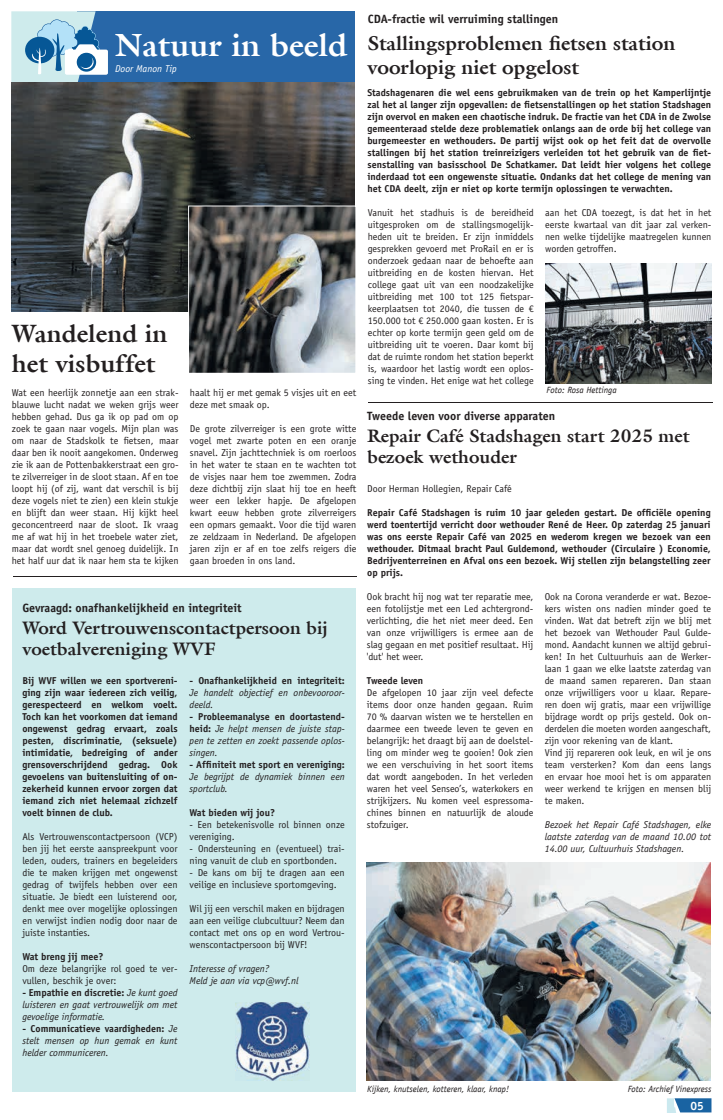
<style>
.page{position:relative;width:723px;height:1120px;background:#fff}
.page>*{position:absolute;margin:0;border:0;box-sizing:border-box;transform-origin:0 0}
.t1{font:700 32px "Galliard LT";color:#fff}
.t2{font:700 25px/30px "Galliard LT";color:#231f20}
.t3{font:700 20px/24px "Galliard LT";color:#231f20}
.t4{font:700 18px/21.6px "Galliard LT";color:#231f20}
.t5{font:700 12px "Officina Sans Std";color:#231f20}
.t6{font:700 12px "Officina Sans Std";color:#fff}
.t7{font:10px/12px "Officina Sans Std";color:#231f20;text-align:justify}
.t8{font:700 10px/12px "Officina Sans Std";color:#231f20;text-align:justify}
.t9{font:italic 10px/12px "Officina Sans Std";color:#231f20;text-align:justify}
.t10{font:italic 10px "Officina Sans Std";color:#fff}
.t11{font:italic 9px "Officina Sans LT";color:#231f20}
.s1{font-weight:700;font-style:normal}
</style>
<div class="page">
<div style="left:12px;top:589px;width:343px;height:503px;background:#ceebec"></div>
<svg style="left:667px;top:1098px;width:44px;height:14px"></svg>
<svg style="left:11px;top:11px;width:344px;height:72px;background:#4880b4"></svg>
<img style="left:11px;top:83px;width:344px;height:229px">
<svg style="left:188px;top:205px;width:168px;height:168px;background:#717372"></svg>
<hr style="left:13px;top:576px;width:343px;height:1px;background:#231f20">
<hr style="left:368px;top:402px;width:345px;height:1px;background:#231f20">
<img style="left:366px;top:862px;width:345px;height:218px">
<img style="left:236px;top:1002px;width:73px;height:78px">
<img style="left:545px;top:264px;width:167px;height:120px">
<h1 class="t1" style="left:115px;top:24px;width:234px">Natuur in beeld</h1>
<p class="t10" style="left:115px;top:63px;width:63px">Door Manon Tip</p>
<h2 class="t2" style="left:12px;top:318px;width:157px">Wandelend in het visbuffet</h2>
<p class="t7" style="left:12px;top:387px;width:168px">Wat een heerlijk zonnetje aan een strak&shy;blauwe lucht nadat we weken grijs weer hebben gehad. Dus ga ik op pad om op zoek te gaan naar vogels. Mijn plan was om naar de Stadskolk te fietsen, maar daar ben ik nooit aangekomen. Onderweg zie ik aan de Pottenbakkerstraat een gro&shy;te zilverreiger in de sloot staan. Af en toe loopt hij (of zij, want dat verschil is bij deze vogels niet te zien) een klein stukje en blijft dan weer staan. Hij kijkt heel geconcentreerd naar de sloot. Ik vraag me af wat hij in het troebele water ziet, maar dat wordt snel genoeg duidelijk. In het half uur dat ik naar hem sta te kijken</p>
<p class="t5" style="left:22px;top:600px;width:221px">Gevraagd: onafhankelijkheid en integriteit</p>
<h3 class="t4" style="left:22px;top:616px;width:307px">Word Vertrouwenscontactpersoon bij voetbalvereniging WVF</h3>
<p class="t8" style="left:22px;top:674px;width:157px">Bij WVF willen we een sportvereni&shy;ging zijn waar iedereen zich veilig, gerespecteerd en welkom voelt.<br>Toch kan het voorkomen dat iemand ongewenst gedrag ervaart, zoals pesten, discriminatie, (seksuele) intimidatie, bedreiging of ander grensoverschrijdend gedrag. Ook gevoelens van buitensluiting of on&shy;zekerheid kunnen ervoor zorgen dat iemand zich niet helemaal zichzelf voelt binnen de club.</p>
<p class="t7" style="left:22px;top:831px;width:157px">Als Vertrouwenscontactpersoon (VCP) ben jij het eerste aanspreekpunt voor leden, ouders, trainers en begeleiders die te maken krijgen met ongewenst gedrag of twijfels hebben over een situatie. Je biedt een luisterend oor, denkt mee over mogelijke oplossingen en verwijst indien nodig door naar de juiste instanties.</p>
<p class="t8" style="left:22px;top:950px;width:83px">Wat breng jij mee?</p>
<p class="t7" style="left:22px;top:963px;width:157px">Om deze belangrijke rol goed te ver&shy;vullen, beschik je over:</p>
<p class="t9" style="left:22px;top:987px;width:157px"><span class="s1">- Empathie en discretie:</span> Je kunt goed luisteren en gaat vertrouwelijk om met gevoelige informatie.</p>
<p class="t9" style="left:22px;top:1023px;width:157px"><span class="s1">- Communicatieve vaardigheden:</span> Je stelt mensen op hun gemak en kunt helder communiceren.</p>
<p class="t7" style="left:190px;top:387px;width:168px">haalt hij er met gemak 5 visjes uit en eet deze met smaak op.</p>
<p class="t7" style="left:190px;top:423px;width:168px">De grote zilverreiger is een grote witte vogel met zwarte poten en een oranje snavel. Zijn jachttechniek is om roerloos in het water te staan en te wachten tot de visjes naar hem toe zwemmen. Zodra deze dichtbij zijn slaat hij toe en heeft weer een lekker hapje. De afgelopen kwart eeuw hebben grote zilverreigers een opmars gemaakt. Voor die tijd waren ze zeldzaam in Nederland. De afgelopen jaren zijn er af en toe zelfs reigers die gaan broeden in ons land.</p>
<p class="t8" style="left:190px;top:674px;width:157px">- Onafhankelijkheid en integriteit:</p>
<p class="t9" style="left:190px;top:687px;width:157px">Je handelt objectief en onbevooroor&shy;deeld.</p>
<p class="t9" style="left:190px;top:711px;width:157px"><span class="s1">- Probleemanalyse en doortastend&shy;heid:</span> Je helpt mensen de juiste stap&shy;pen te zetten en zoekt passende oplos&shy;singen.</p>
<p class="t8" style="left:190px;top:758px;width:157px">- Affiniteit met sport en vereniging:</p>
<p class="t9" style="left:190px;top:771px;width:157px">Je begrijpt de dynamiek binnen een sportclub.</p>
<p class="t8" style="left:190px;top:806px;width:87px">Wat bieden wij jou?</p>
<p class="t7" style="left:190px;top:819px;width:157px">- Een betekenisvolle rol binnen onze vereniging.</p>
<p class="t7" style="left:190px;top:843px;width:157px">- Ondersteuning en (eventueel) trai&shy;ning vanuit de club en sportbonden.</p>
<p class="t7" style="left:190px;top:867px;width:157px">- De kans om bij te dragen aan een veilige en inclusieve sportomgeving.</p>
<p class="t7" style="left:190px;top:903px;width:157px">Wil jij een verschil maken en bijdragen aan een veilige clubcultuur? Neem dan contact met ons op en word Vertrou&shy;wenscontactpersoon bij WVF!</p>
<p class="t9" style="left:190px;top:963px;width:111px">Interesse of vragen?<br>Meld je aan via vcp@wvf.nl</p>
<p class="t5" style="left:368px;top:11px;width:192px">CDA-fractie wil verruiming stallingen</p>
<h3 class="t3" style="left:367px;top:31px;width:309px">Stallingsproblemen fietsen station voorlopig niet opgelost</h3>
<p class="t8" style="left:367px;top:86px;width:345px">Stadshagenaren die wel eens gebruikmaken van de trein op het Kamperlijntje zal het al langer zijn opgevallen: de fietsenstallingen op het station Stadshagen zijn overvol en maken een chaotische indruk. De fractie van het CDA in de Zwolse gemeenteraad stelde deze problematiek onlangs aan de orde bij het college van burgemeester en wethouders. De partij wijst ook op het feit dat de overvolle stallingen bij het station treinreizigers verleiden tot het gebruik van de fiet&shy;senstalling van basisschool De Schatkamer. Dat leidt hier volgens het college inderdaad tot een ongewenste situatie. Ondanks dat het college de mening van het CDA deelt, zijn er niet op korte termijn oplossingen te verwachten.</p>
<p class="t7" style="left:368px;top:207px;width:167px">Vanuit het stadhuis is de bereidheid uitgesproken om de stallingsmogelijk&shy;heden uit te breiden. Er zijn inmiddels gesprekken gevoerd met ProRail en er is onderzoek gedaan naar de behoefte aan uitbreiding en de kosten hiervan. Het college gaat uit van een noodzakelijke uitbreiding met 100 tot 125 fietspar&shy;keerplaatsen tot 2040, die tussen de € 150.000 tot € 250.000 gaan kosten. Er is echter op korte termijn geen geld om de uitbreiding uit te voeren. Daar komt bij dat de ruimte rondom het station beperkt is, waardoor het lastig wordt een oplos&shy;sing te vinden. Het enige wat het college</p>
<p class="t7" style="left:545px;top:207px;width:168px">aan het CDA toezegt, is dat het in het eerste kwartaal van dit jaar zal verken&shy;nen welke tijdelijke maatregelen kunnen worden getroffen.</p>
<p class="t5" style="left:367px;top:408px;width:190px">Tweede leven voor diverse apparaten</p>
<h3 class="t4" style="left:367px;top:424px;width:324px">Repair Café Stadshagen start 2025 met bezoek wethouder</h3>
<p class="t7" style="left:367px;top:483px;width:146px">Door Herman Hollegien, Repair Café</p>
<p class="t8" style="left:367px;top:506px;width:345px">Repair Café Stadshagen is ruim 10 jaar geleden gestart. De officiële opening werd toentertijd verricht door wethouder René de Heer. Op zaterdag 25 januari was ons eerste Repair Café van 2025 en wederom kregen we bezoek van een wethouder. Ditmaal bracht Paul Guldemond, wethouder (Circulaire ) Economie, Bedrijventerreinen en Afval ons een bezoek. Wij stellen zijn belangstelling zeer op prijs.</p>
<p class="t11" style="left:546px;top:385px;width:72px">Foto: Rosa Hettinga</p>
<p class="t7" style="left:367px;top:591px;width:168px">Ook bracht hij nog wat ter reparatie mee, een fotolijstje met een Led achtergrond&shy;verlichting, die het niet meer deed. Een van onze vrijwilligers is ermee aan de slag gegaan en met positief resultaat. Hij 'dut' het weer.</p>
<p class="t8" style="left:367px;top:674px;width:58px">Tweede leven</p>
<p class="t7" style="left:367px;top:687px;width:168px">De afgelopen 10 jaar zijn veel defecte items door onze handen gegaan. Ruim 70 % daarvan wisten we te herstellen en daarmee een tweede leven te geven en belangrijk: het draagt bij aan de doelstel&shy;ling om minder weg te gooien! Ook zien we een verschuiving in het soort items dat wordt aangeboden. In het verleden waren het veel Senseo’s, waterkokers en strijkijzers. Nu komen veel espressoma&shy;chines binnen en natuurlijk de aloude stofzuiger.</p>
<p class="t7" style="left:545px;top:591px;width:168px;text-align:left">Ook na Corona veranderde er wat. Bezoe&shy;kers wisten ons nadien minder goed te vinden. Wat dat betreft zijn we blij met het bezoek van Wethouder Paul Gulde&shy;mond. Aandacht kunnen we altijd gebrui&shy;ken! In het Cultuurhuis aan de Werker&shy;laan 1 gaan we elke laatste zaterdag van de maand samen repareren. Dan staan onze vrijwilligers voor u klaar. Repare&shy;ren doen wij gratis, maar een vrijwillige bijdrage wordt op prijs gesteld. Ook on&shy;derdelen die moeten worden aangeschaft, zijn voor rekening van de klant.<br>Vind jij repareren ook leuk, en wil je ons team versterken? Kom dan eens langs en ervaar hoe mooi het is om apparaten weer werkend te krijgen en mensen blij te maken.</p>
<p class="t9" style="left:545px;top:819px;width:168px">Bezoek het Repair Café Stadshagen, elke laatste zaterdag van de maand 10.00 tot 14.00 uur, Cultuurhuis Stadshagen.</p>
<p class="t11" style="left:367px;top:1084px;width:143px">Kijken, knutselen, kotteren, klaar, knap!</p>
<p class="t11" style="left:628px;top:1084px;width:85px">Foto: Archief Vinexpress</p>
<p class="t6" style="left:690px;top:1098px;width:15px">05</p>
</div>
